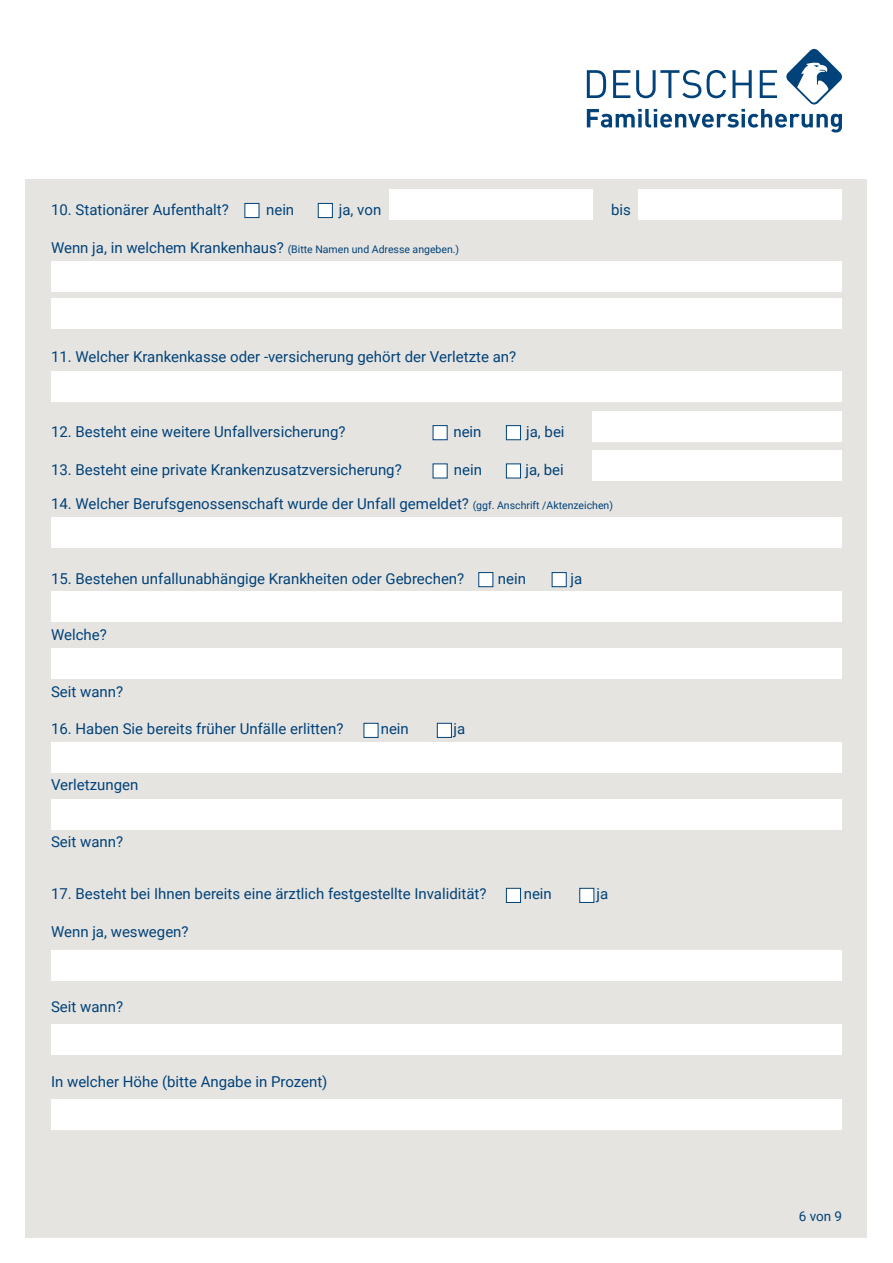
<style>
.page{position:relative;width:893px;height:1263px;background:#fff}
.page>*{position:absolute;margin:0;border:0;box-sizing:border-box;transform-origin:0 0}
.t1{font:15px "Roboto";color:#004279}
.t2{font:13.5px "Roboto";color:#004279}
.t3{font:10.5px "Roboto";color:#004279}
.s1{font-size:15px}
.s2{font-size:10.5px}
</style>
<div class="page">
<svg style="left:587px;top:49px;width:255px;height:84px"></svg>
<div style="left:26px;top:179px;width:841px;height:1058px;background:#e6e4e1"></div>
<div style="left:389px;top:189px;width:203px;height:30px;background:#fff"></div>
<div style="left:639px;top:189px;width:203px;height:30px;background:#fff"></div>
<div style="left:51px;top:261px;width:791px;height:30px;background:#fff"></div>
<div style="left:51px;top:299px;width:791px;height:30px;background:#fff"></div>
<div style="left:51px;top:371px;width:791px;height:30px;background:#fff"></div>
<div style="left:51px;top:518px;width:791px;height:30px;background:#fff"></div>
<div style="left:592px;top:451px;width:250px;height:30px;background:#fff"></div>
<div style="left:592px;top:411px;width:250px;height:30px;background:#fff"></div>
<div style="left:51px;top:591px;width:791px;height:30px;background:#fff"></div>
<div style="left:51px;top:648px;width:791px;height:30px;background:#fff"></div>
<div style="left:51px;top:742px;width:791px;height:30px;background:#fff"></div>
<div style="left:51px;top:799px;width:791px;height:30px;background:#fff"></div>
<div style="left:51px;top:950px;width:791px;height:30px;background:#fff"></div>
<div style="left:51px;top:1025px;width:791px;height:30px;background:#fff"></div>
<div style="left:51px;top:1099px;width:791px;height:30px;background:#fff"></div>
<div style="left:244px;top:203px;width:15px;height:15px;background:#fff;border:1px solid #004279"></div>
<div style="left:318px;top:203px;width:15px;height:15px;background:#fff;border:1px solid #004279"></div>
<div style="left:433px;top:425px;width:15px;height:15px;background:#fff;border:1px solid #004279"></div>
<div style="left:506px;top:425px;width:15px;height:15px;background:#fff;border:1px solid #004279"></div>
<div style="left:433px;top:463px;width:15px;height:15px;background:#fff"></div>
<div style="left:506px;top:463px;width:15px;height:15px;background:#fff;border:1px solid #004279"></div>
<div style="left:364px;top:723px;width:14px;height:15px;background:#fff;border:1px solid #004279"></div>
<div style="left:437px;top:723px;width:15px;height:15px;background:#fff;border:1px solid #004279"></div>
<div style="left:506px;top:888px;width:15px;height:15px;background:#fff;border:1px solid #004279"></div>
<div style="left:579px;top:888px;width:15px;height:15px;background:#fff;border:1px solid #004279"></div>
<div style="left:478px;top:572px;width:15px;height:15px;background:#fff;border:1px solid #004279"></div>
<div style="left:552px;top:572px;width:15px;height:15px;background:#fff;border:1px solid #004279"></div>
<p class="t1" style="left:51px;top:200px;width:179px">10. Stationärer Aufenthalt?</p>
<p class="t1" style="left:266px;top:200px;width:30px">nein</p>
<p class="t1" style="left:339px;top:200px;width:44px">ja, von</p>
<p class="t1" style="left:611px;top:200px;width:21px">bis</p>
<p class="t3" style="left:51px;top:242px;width:410px"><span class="s1">Wenn ja, in welchem Krankenhaus?</span> (Bitte Namen und Adresse angeben.)</p>
<p class="t1" style="left:51px;top:347px;width:467px">11. Welcher Krankenkasse oder -versicherung gehört der Verletzte an?</p>
<p class="t1" style="left:51px;top:422px;width:296px">12. Besteht eine weitere Unfallversicherung?</p>
<p class="t1" style="left:453px;top:422px;width:30px">nein</p>
<p class="t1" style="left:526px;top:422px;width:40px">ja, bei</p>
<p class="t1" style="left:51px;top:459px;width:352px">13. Besteht eine private Krankenzusatzversicherung?</p>
<p class="t1" style="left:454px;top:459px;width:30px">nein</p>
<p class="t1" style="left:525px;top:459px;width:40px">ja, bei</p>
<p class="t1" style="left:51px;top:494px;width:563px">14. Welcher Berufsgenossenschaft wurde der Unfall gemeldet? <span class="s2">(ggf. Anschrift /Aktenzeichen)</span></p>
<p class="t1" style="left:51px;top:569px;width:415px">15. Bestehen unfallunabhängige Krankheiten oder Gebrechen?</p>
<p class="t1" style="left:498px;top:569px;width:30px">nein</p>
<p class="t1" style="left:571px;top:569px;width:13px">ja</p>
<p class="t1" style="left:51px;top:624px;width:57px">Welche?</p>
<p class="t1" style="left:51px;top:681px;width:74px">Seit wann?</p>
<p class="t1" style="left:51px;top:719px;width:294px">16. Haben Sie bereits früher Unfälle erlitten?</p>
<p class="t1" style="left:381px;top:719px;width:30px">nein</p>
<p class="t1" style="left:453px;top:719px;width:13px">ja</p>
<p class="t1" style="left:51px;top:774px;width:89px">Verletzungen</p>
<p class="t1" style="left:51px;top:831px;width:74px">Seit wann?</p>
<p class="t1" style="left:51px;top:884px;width:437px">17. Besteht bei Ihnen bereits eine ärztlich festgestellte Invalidität?</p>
<p class="t1" style="left:524px;top:884px;width:30px">nein</p>
<p class="t1" style="left:596px;top:884px;width:13px">ja</p>
<p class="t1" style="left:51px;top:921px;width:139px">Wenn ja, weswegen?</p>
<p class="t1" style="left:51px;top:996px;width:74px">Seit wann?</p>
<p class="t1" style="left:51px;top:1071px;width:278px">In welcher Höhe (bitte Angabe in Prozent)</p>
<p class="t2" style="left:799px;top:1207px;width:45px">6 von 9</p>
</div>
